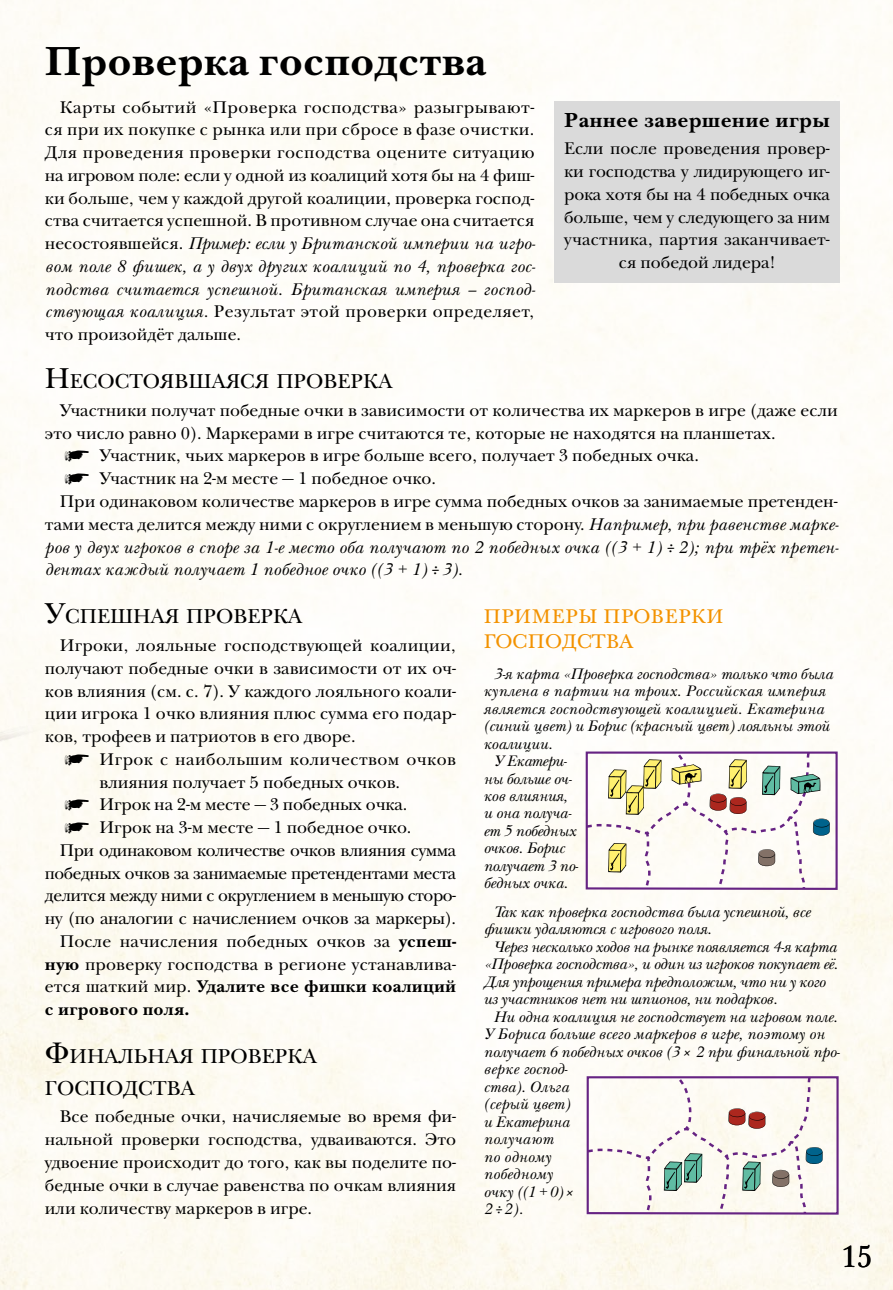
<style>
.page{position:relative;width:893px;height:1290px;background:#fff}
.page>*{position:absolute;margin:0;border:0;box-sizing:border-box;transform-origin:0 0}
.t1{font:700 42px "New Baskerville C";color:#000}
.t2{font:29.75px "Baskerville Ten Pro";color:#000}
.t3{font:700 21px "New Baskerville C";letter-spacing:.01em;color:#000}
.t4{font:20.82px/31.5px "New Baskerville C";color:#000}
.t5{font:19.25px/24.5px "Baskerville 10 Pro";color:#f39200}
.t6{font:17.5px/22.8px "New Baskerville C";color:#000;text-align:justify}
.t7{font:17.5px "New Baskerville C";letter-spacing:-.025em;color:#000}
.t8{font:italic 17.5px "New Baskerville C";letter-spacing:.02em;color:#000}
.t9{font:700 17.5px "New Baskerville C";letter-spacing:.01em;color:#000}
.t10{font:17.5px "New Baskerville C";letter-spacing:-.02em;color:#000}
.t11{font:17.5px "New Baskerville C";letter-spacing:.025em;color:#000}
.t12{font:italic 15.75px/17.5px "New Baskerville C";color:#000}
.t13{font:italic 15.75px "New Baskerville C";letter-spacing:.02em;color:#000}
.s1{font-style:italic}
.s2{font-size:29.75px}
.s3{font-family:"Baskerville 10 Pro"}
.s4{font-weight:700}
.s5{font-weight:400}
</style>
<div class="page">
<img style="left:0;top:0;width:893px;height:1290px">
<div style="left:0;top:676px;width:66px;height:351px;background:#fdfbf3"></div>
<div style="left:554px;top:102px;width:286px;height:40px;background:#dadada"></div>
<div style="left:554px;top:132px;width:286px;height:151px;background:#dadada"></div>
<div style="left:586px;top:751px;width:252px;height:138px;border:2px solid #662383"></div>
<svg style="left:587px;top:752px;width:243px;height:137px"></svg>
<div style="left:587px;top:1076px;width:252px;height:138px;border:2px solid #662383"></div>
<svg style="left:588px;top:1077px;width:235px;height:136px"></svg>
<svg style="left:65px;top:451px;width:24px;height:11px"></svg>
<svg style="left:65px;top:474px;width:24px;height:11px"></svg>
<svg style="left:65px;top:754px;width:24px;height:11px"></svg>
<svg style="left:65px;top:800px;width:24px;height:11px"></svg>
<svg style="left:65px;top:822px;width:24px;height:11px"></svg>
<h1 class="t1" style="left:45px;top:37px;width:443px">Проверка господства</h1>
<p class="t6" style="left:45px;top:96px;width:492px;text-indent:15px">Карты событий «Проверка господства» разыгрывают&shy;ся при их покупке с рынка или при сбросе в фазе очистки.<br>Для проведения проверки господства оцените ситуацию на игровом поле: если у одной из коалиций хотя бы на 4 фиш&shy;ки больше, чем у каждой другой коалиции, проверка господ&shy;ства считается успешной. В противном случае она считается несостоявшейся. <span class="s1">Пример: если у Британской империи на игро&shy;вом поле 8 фишек, а у двух других коалиций по 4, проверка гос&shy;подства считается успешной. Британская империя — господ&shy;ствующая коалиция.</span> Результат этой проверки определяет, что произойдёт дальше.</p>
<p class="t4" style="left:45px;top:366px;width:349px"><span class="s2">Н</span>есостоявшаяся проверка</p>
<p class="t6" style="left:60px;top:399px;width:779px">Участники получат победные очки в зависимости от количества их маркеров в игре (даже если</p>
<p class="t6" style="left:45px;top:422px;width:732px">это число равно 0). Маркерами в игре считаются те, которые не находятся на планшетах.</p>
<p class="t6" style="left:100px;top:444px;width:601px">Участник, чьих маркеров в игре больше всего, получает 3 победных очка.</p>
<p class="t6" style="left:100px;top:467px;width:338px">Участник на 2-м месте — 1 победное очко.</p>
<p class="t6" style="left:60px;top:490px;width:779px">При одинаковом количестве маркеров в игре сумма победных очков за занимаемые претенден-</p>
<p class="t6" style="left:45px;top:513px;width:795px">тами места делится между ними с округлением в меньшую сторону. <span class="s1">Например, при равенстве марке-</span></p>
<p class="t8" style="left:45px;top:536px;width:795px">ров у двух игроков в споре за 1-е место оба получают по 2 победных очка ((3 + 1) <span class="s3">÷</span> 2); при трёх претен-</p>
<p class="t8" style="left:45px;top:559px;width:419px">дентах каждый получает 1 победное очко ((3 + 1) <span class="s3">÷</span> 3).</p>
<p class="t4" style="left:45px;top:601px;width:259px"><span class="s2">У</span>спешная проверка</p>
<p class="t6" style="left:45px;top:634px;width:413px;text-indent:15px">Игроки, лояльные господствующей коалиции, получают победные очки в зависимости от их оч&shy;ков влияния (см. с. 7). У каждого лояльного коали&shy;ции игрока 1 очко влияния плюс сумма его подар&shy;ков, трофеев и патриотов в его дворе.</p>
<p class="t11" style="left:100px;top:749px;width:358px">Игрок с наибольшим количеством очков</p>
<p class="t6" style="left:100px;top:771px;width:302px">влияния получает 5 победных очков.</p>
<p class="t6" style="left:100px;top:793px;width:309px">Игрок на 2-м месте — 3 победных очка.</p>
<p class="t6" style="left:100px;top:816px;width:314px">Игрок на 3-м месте — 1 победное очко.</p>
<p class="t7" style="left:60px;top:840px;width:398px">При одинаковом количестве очков влияния сумма</p>
<p class="t7" style="left:45px;top:862px;width:413px">победных очков за занимаемые претендентами места</p>
<p class="t7" style="left:45px;top:885px;width:413px">делится между ними с округлением в меньшую сторо-</p>
<p class="t10" style="left:45px;top:908px;width:413px">ну (по аналогии с начислением очков за маркеры).</p>
<p class="t6" style="left:60px;top:930px;width:398px">После начисления победных очков за <span class="s4">успеш-</span></p>
<p class="t6" style="left:45px;top:953px;width:413px"><span class="s4">ную</span> проверку господства в регионе устанавлива-</p>
<p class="t9" style="left:45px;top:976px;width:413px"><span class="s5">ется шаткий мир.</span> Удалите все фишки коалиций</p>
<p class="t9" style="left:45px;top:999px;width:146px">с игрового поля.</p>
<p class="t4" style="left:45px;top:1041px;width:273px"><span class="s2">Ф</span>инальная проверка господства</p>
<p class="t6" style="left:45px;top:1105px;width:413px;text-indent:15px">Все победные очки, начисляемые во время фи&shy;нальной проверки господства, удваиваются. Это удвоение происходит до того, как вы поделите по&shy;бедные очки в случае равенства по очкам влияния или количеству маркеров в игре.</p>
<p class="t3" style="left:564px;top:108px;width:267px">Раннее завершение игры</p>
<p class="t6" style="left:564px;top:137px;width:267px;text-align:center">Если после проведения провер&shy;ки господства у лидирующего иг&shy;рока хотя бы на 4 победных очка больше, чем у следующего за ним участника, партия заканчивает&shy;ся победой лидера!</p>
<p class="t5" style="left:483px;top:606px;width:242px">ПРИМЕРЫ ПРОВЕРКИ<br>ГОСПОДСТВА</p>
<p class="t12" style="left:493px;top:665px;width:341px">3-я карта «Проверка господства» только что была</p>
<p class="t13" style="left:483px;top:682px;width:343px">куплена в партии на троих. Российская империя</p>
<p class="t13" style="left:483px;top:699px;width:342px">является господствующей коалицией. Екатерина</p>
<p class="t12" style="left:483px;top:717px;width:347px">(синий цвет) и Борис (красный цвет) лояльны этой</p>
<p class="t12" style="left:483px;top:735px;width:71px">коалиции.</p>
<p class="t12" style="left:493px;top:752px;width:75px">У Екатери-</p>
<p class="t12" style="left:483px;top:770px;width:90px">ны больше оч-</p>
<p class="t12" style="left:483px;top:787px;width:85px">ков влияния,</p>
<p class="t12" style="left:483px;top:805px;width:90px">и она получа-</p>
<p class="t12" style="left:483px;top:822px;width:94px">ет 5 победных</p>
<p class="t12" style="left:483px;top:839px;width:83px">очков. Борис</p>
<p class="t12" style="left:483px;top:857px;width:96px">получает 3 по-</p>
<p class="t12" style="left:483px;top:874px;width:86px">бедных очка.</p>
<p class="t12" style="left:483px;top:903px;width:328px;text-indent:10px">Так как проверка господства была успешной, все фишки удаляются с игрового поля.</p>
<p class="t12" style="left:483px;top:938px;width:356px;text-indent:10px">Через несколько ходов на рынке появляется 4-я карта «Проверка господства», и один из игроков покупает её.<br>Для упрощения примера предположим, что ни у кого из участников нет ни шпионов, ни подарков.</p>
<p class="t12" style="left:483px;top:1008px;width:357px;text-indent:10px">Ни одна коалиция не господствует на игровом поле.<br>У Бориса больше всего маркеров в игре, поэтому он получает 6 победных очков (3 <span class="s3">×</span> 2 при финальной про&shy;верке господ-<br>ства). Ольга<br>(серый цвет)<br>и Екатерина<br>получают<br>по одному<br>победному<br>очку ((1 + 0) <span class="s3">×<br></span>2 <span class="s3">÷</span> 2).</p>
<h2 class="t2" style="left:842px;top:1239px;width:33px">15</h2>
</div>
